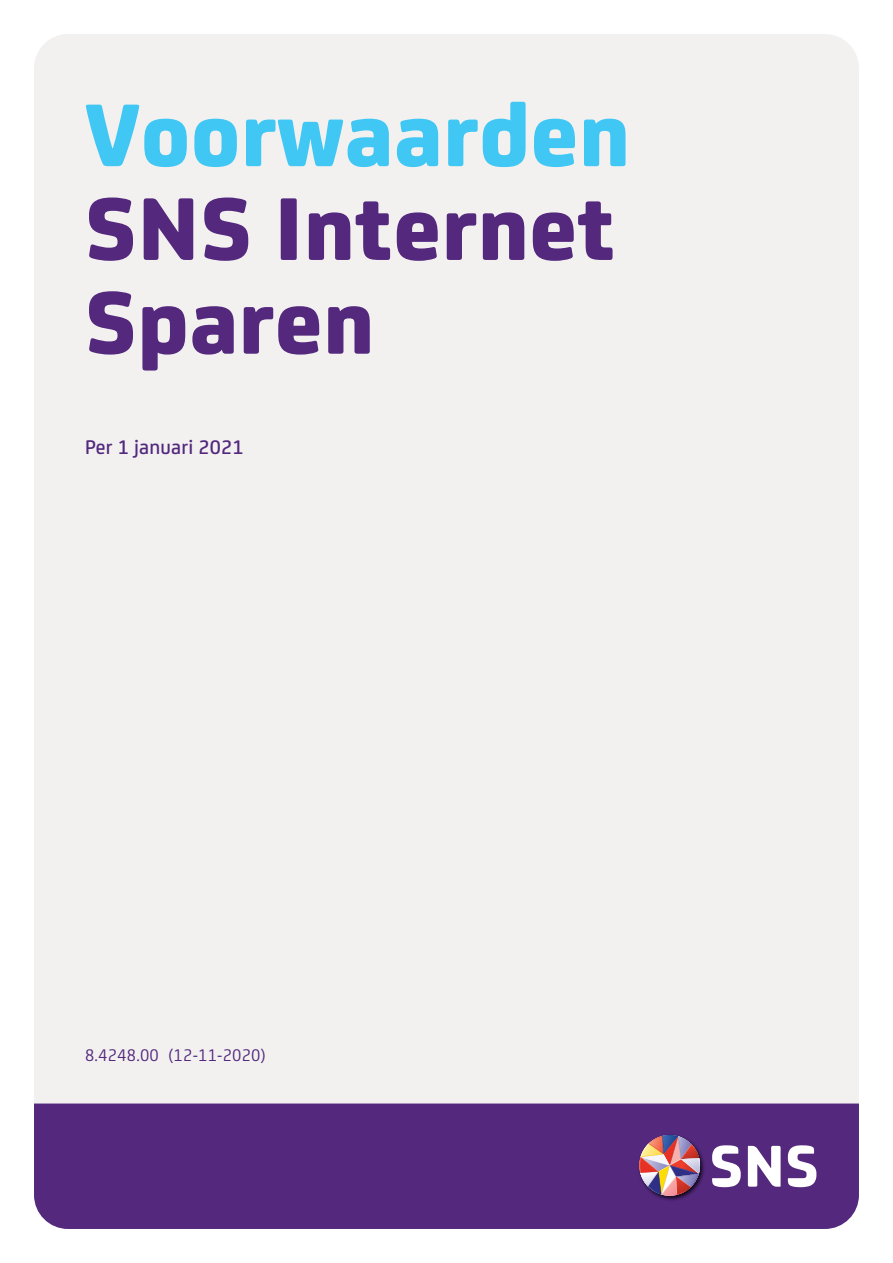
<style>
.page{position:relative;width:893px;height:1263px;background:#fff}
.page>*{position:absolute;margin:0;border:0;box-sizing:border-box;transform-origin:0 0}
.t1{font:800 95.25px/93.8px "FS Joey";letter-spacing:.01em;color:#53287d}
.t2{font:800 95.25px "FS Joey";letter-spacing:.01em;color:#40c7f4}
.t3{font:500 21px "FS Joey";letter-spacing:.01em;color:#53287d}
.t4{font:18px "FS Joey";letter-spacing:.01em;color:#53287d}
</style>
<div class="page">
<div style="left:34px;top:34px;width:825px;height:1069px;background:#f2f1f0"></div>
<div style="left:34px;top:1103px;width:825px;height:126px;background:#53287d"></div>
<img style="left:636px;top:1132px;width:70px;height:70px">
<img style="left:636px;top:1131px;width:67px;height:68px">
<svg style="left:712px;top:1145px;width:104px;height:42px"></svg>
<h1 class="t2" style="left:85px;top:60px;width:546px">Voorwaarden</h1>
<h1 class="t1" style="left:85px;top:174px;width:531px">SNS Internet<br>Sparen</h1>
<p class="t3" style="left:85px;top:432px;width:160px">Per 1 januari 2021</p>
<p class="t4" style="left:85px;top:1042px;width:182px">8.4248.00 (12-11-2020)</p>
</div>
